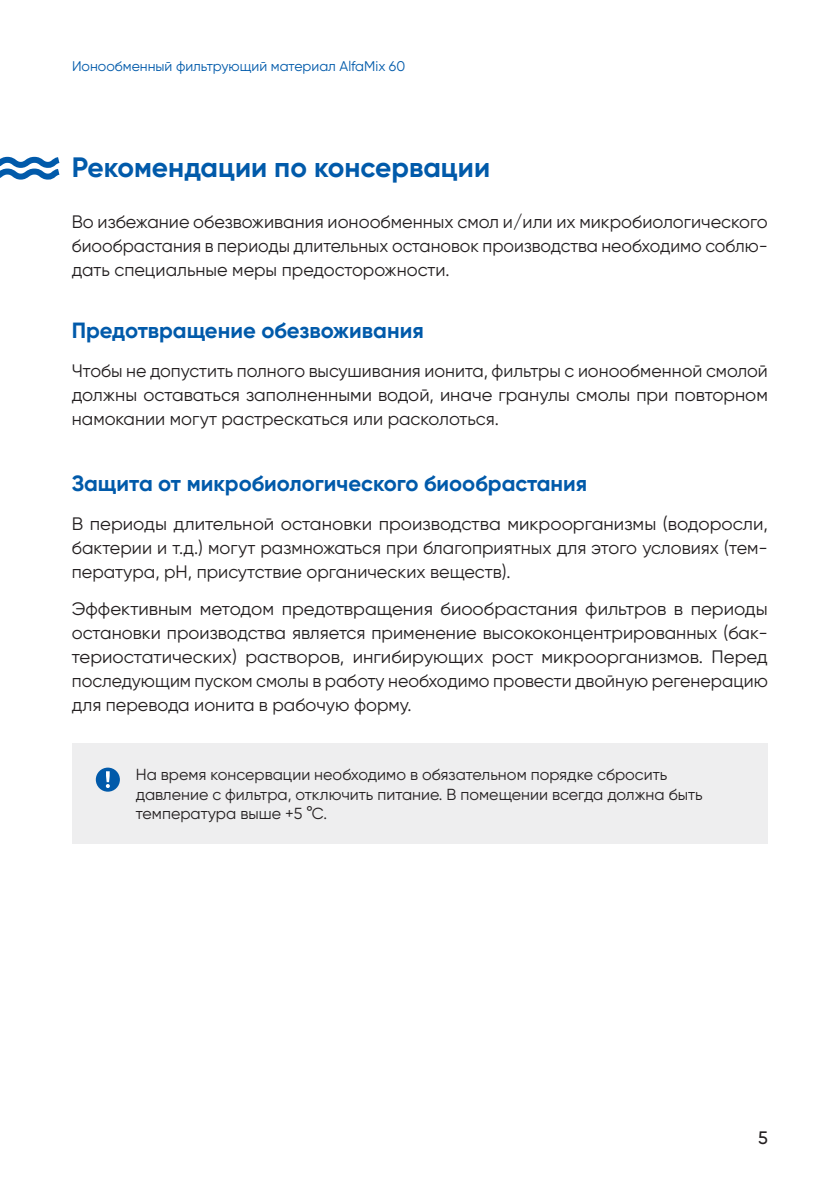
<style>
.page{position:relative;width:840px;height:1191px;background:#fff}
.page>*{position:absolute;margin:0;border:0;box-sizing:border-box;transform-origin:0 0}
.Заголовок_2_уровня{font:700 28px "Gilroy";color:#015aaa}
.Осно_текст_по_формат{font:700 22px "Gilroy";color:#015aaa}
.Осно_текст_по_формат-2{font:18px/24px "Gilroy";color:#231f20;text-align:justify}
.t1{font:500 18px "Gilroy";color:#231f20}
.Примечание{font:16px/19.2px "Gilroy";color:#231f20}
.t2{font:14px "Gilroy";color:#015aaa}
</style>
<div class="page">
<div style="left:72px;top:743px;width:695px;height:101px;background:#eeeeef"></div>
<div style="left:96px;top:767px;width:24px;height:24px;background:#015aaa;border-radius:50%"></div>
<svg style="left:106px;top:771px;width:4px;height:17px"></svg>
<svg style="left:0;top:156px;width:60px;height:24px"></svg>
<p class="t2" style="left:72px;top:58px;width:334px">Ионообменный фильтрующий материал AlfaMix 60</p>
<p class="Заголовок_2_уровня" style="left:72px;top:149px;width:419px">Рекомендации по консервации</p>
<p class="Осно_текст_по_формат-2" style="left:72px;top:210px;width:697px">Во избежание обезвоживания ионообменных смол и/или их микробиологического биообрастания в периоды длительных остановок производства необходимо соблю&shy;дать специальные меры предосторожности.</p>
<p class="Осно_текст_по_формат" style="left:72px;top:316px;width:353px">Предотвращение обезвоживания</p>
<p class="Осно_текст_по_формат-2" style="left:72px;top:359px;width:697px">Чтобы не допустить полного высушивания ионита, фильтры с ионообменной смолой должны оставаться заполненными водой, иначе гранулы смолы при повторном намокании могут растрескаться или расколоться.</p>
<p class="Осно_текст_по_формат" style="left:72px;top:469px;width:517px">Защита от микробиологического биообрастания</p>
<p class="Осно_текст_по_формат-2" style="left:72px;top:512px;width:697px">В периоды длительной остановки производства микроорганизмы (водоросли, бактерии и т.д.) могут размножаться при благоприятных для этого условиях (тем&shy;пература, pH, присутствие органических веществ).</p>
<p class="Осно_текст_по_формат-2" style="left:72px;top:597px;width:697px">Эффективным методом предотвращения биообрастания фильтров в периоды остановки производства является применение высококонцентрированных (бак&shy;териостатических) растворов, ингибирующих рост микроорганизмов. Перед последующим пуском смолы в работу необходимо провести двойную регенерацию для перевода ионита в рабочую форму.</p>
<p class="Примечание" style="left:136px;top:765px;width:568px">На время консервации необходимо в обязательном порядке сбросить давление с фильтра, отключить питание. В помещении всегда должна быть температура выше +5 °С.</p>
<p class="t1" style="left:757px;top:1126px;width:11px">5</p>
</div>
